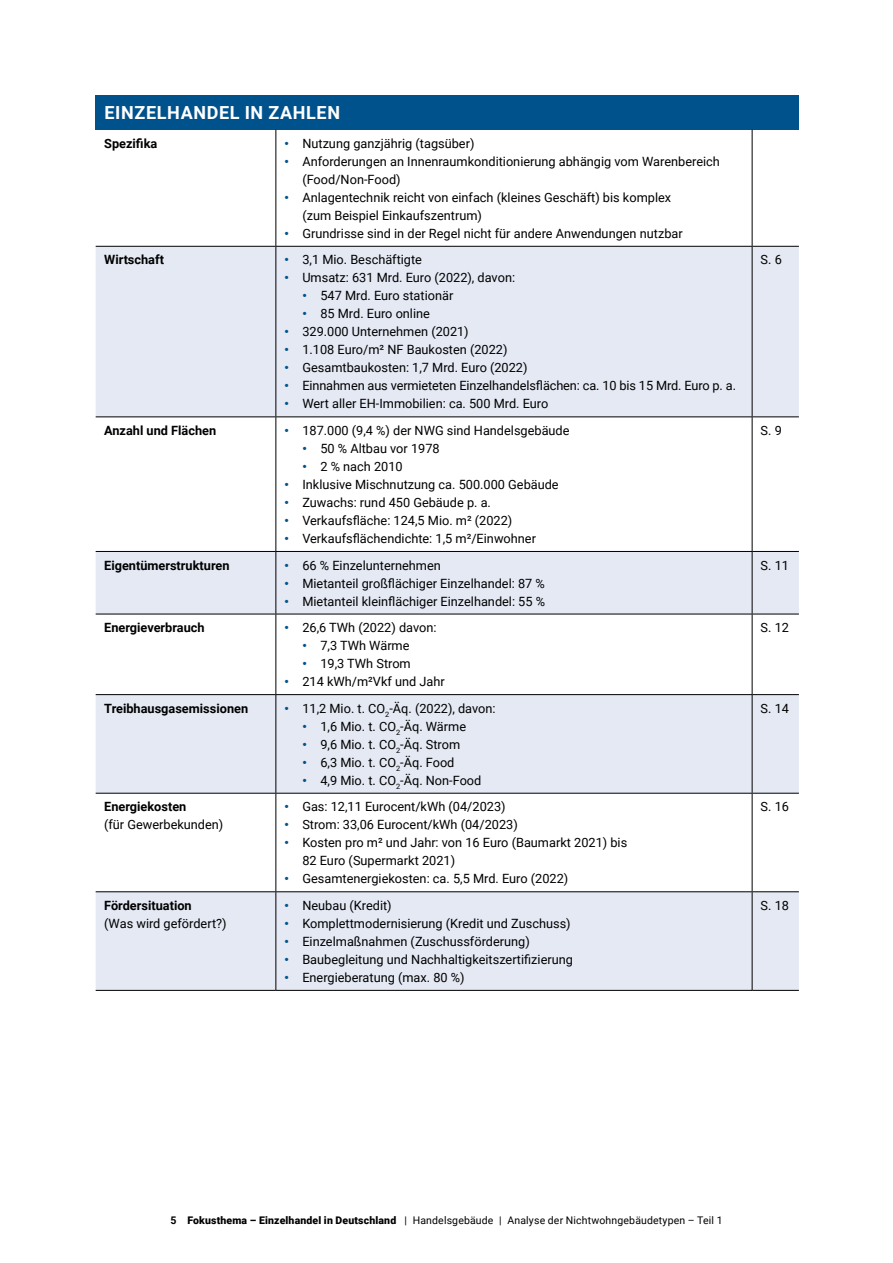
<style>
.page{position:relative;width:893px;height:1263px;background:#fff}
.page>*{position:absolute;margin:0;border:0;box-sizing:border-box;transform-origin:0 0}
.Links_P_Link_URL_Ruecktitel{font:700 18px "Roboto";letter-spacing:.035em;color:#fff}
.Links_P_Link_URL_Ruecktitel-2{font:12.75px/18px "Roboto";color:#000}
.Links_P_Link_URL_Ruecktitel-3{font:700 12.75px "Roboto";color:#000}
.t1{font:10.5px "Roboto";letter-spacing:.015em;color:#000}
.s1{font-family:"Arial";color:#00528d}
.s2{font-weight:700}
.s3{font-weight:900}
</style>
<div class="page">
<div style="left:96px;top:96px;width:703px;height:34px;background:#00528d"></div>
<svg style="left:96px;top:247px;width:703px;height:743px;fill:#e4e9f4"></svg>
<hr style="left:275px;top:130px;width:1px;height:116px;background:#000">
<hr style="left:752px;top:130px;width:1px;height:116px;background:#000">
<hr style="left:96px;top:246px;width:180px;height:1px;background:#000">
<hr style="left:276px;top:246px;width:476px;height:1px;background:#000">
<hr style="left:275px;top:247px;width:1px;height:169px;background:#000">
<hr style="left:752px;top:246px;width:47px;height:1px;background:#000">
<hr style="left:752px;top:247px;width:1px;height:169px;background:#000">
<hr style="left:96px;top:416px;width:180px;height:1px;background:#000">
<hr style="left:276px;top:416px;width:476px;height:1px;background:#000">
<hr style="left:275px;top:417px;width:1px;height:134px;background:#000">
<hr style="left:752px;top:416px;width:47px;height:1px;background:#000">
<hr style="left:752px;top:417px;width:1px;height:134px;background:#000">
<hr style="left:275px;top:614px;width:1px;height:80px;background:#000">
<hr style="left:752px;top:614px;width:1px;height:80px;background:#000">
<hr style="left:275px;top:793px;width:1px;height:98px;background:#000">
<hr style="left:752px;top:793px;width:1px;height:98px;background:#000">
<hr style="left:96px;top:551px;width:180px;height:1px;background:#000">
<hr style="left:276px;top:551px;width:476px;height:1px;background:#000">
<hr style="left:752px;top:551px;width:47px;height:1px;background:#000">
<hr style="left:275px;top:552px;width:1px;height:62px;background:#000">
<hr style="left:752px;top:552px;width:1px;height:62px;background:#000">
<hr style="left:96px;top:614px;width:180px;height:1px;background:#000">
<hr style="left:276px;top:614px;width:476px;height:1px;background:#000">
<hr style="left:752px;top:614px;width:47px;height:1px;background:#000">
<hr style="left:96px;top:694px;width:180px;height:1px;background:#000">
<hr style="left:276px;top:694px;width:476px;height:1px;background:#000">
<hr style="left:752px;top:694px;width:47px;height:1px;background:#000">
<hr style="left:275px;top:695px;width:1px;height:98px;background:#000">
<hr style="left:752px;top:695px;width:1px;height:98px;background:#000">
<hr style="left:96px;top:793px;width:180px;height:1px;background:#000">
<hr style="left:276px;top:793px;width:476px;height:1px;background:#000">
<hr style="left:752px;top:793px;width:47px;height:1px;background:#000">
<hr style="left:96px;top:891px;width:180px;height:1px;background:#000">
<hr style="left:276px;top:891px;width:476px;height:1px;background:#000">
<hr style="left:752px;top:891px;width:47px;height:1px;background:#000">
<hr style="left:275px;top:892px;width:1px;height:98px;background:#000">
<hr style="left:752px;top:892px;width:1px;height:98px;background:#000">
<hr style="left:96px;top:990px;width:180px;height:1px;background:#000">
<hr style="left:276px;top:990px;width:476px;height:1px;background:#000">
<hr style="left:752px;top:990px;width:47px;height:1px;background:#000">
<p class="Links_P_Link_URL_Ruecktitel" style="left:104px;top:100px;width:237px">EINZELHANDEL IN ZAHLEN</p>
<p class="Links_P_Link_URL_Ruecktitel-3" style="left:104px;top:134px;width:55px">Spezifika</p>
<p class="Links_P_Link_URL_Ruecktitel-2" style="left:284px;top:134px;width:192px"><span class="s1">•</span> Nutzung ganzjährig (tagsüber)</p>
<p class="Links_P_Link_URL_Ruecktitel-2" style="left:302px;top:152px;width:419px;text-indent:-18px"><span class="s1">•</span> Anforderungen an Innenraumkonditionierung abhängig vom Warenbereich (Food/Non-Food)</p>
<p class="Links_P_Link_URL_Ruecktitel-2" style="left:302px;top:188px;width:370px;text-indent:-18px"><span class="s1">•</span> Anlagentechnik reicht von einfach (kleines Geschäft) bis komplex (zum Beispiel Einkaufszentrum)</p>
<p class="Links_P_Link_URL_Ruecktitel-2" style="left:284px;top:224px;width:400px"><span class="s1">•</span> Grundrisse sind in der Regel nicht für andere Anwendungen nutzbar</p>
<p class="Links_P_Link_URL_Ruecktitel-3" style="left:104px;top:251px;width:61px">Wirtschaft</p>
<p class="Links_P_Link_URL_Ruecktitel-2" style="left:284px;top:250px;width:139px"><span class="s1">•</span> 3,1 Mio. Beschäftigte</p>
<p class="Links_P_Link_URL_Ruecktitel-2" style="left:284px;top:268px;width:232px"><span class="s1">•</span> Umsatz: 631 Mrd. Euro (2022), davon:</p>
<p class="Links_P_Link_URL_Ruecktitel-2" style="left:302px;top:286px;width:152px"><span class="s1">•</span> 547 Mrd. Euro stationär</p>
<p class="Links_P_Link_URL_Ruecktitel-2" style="left:302px;top:304px;width:129px"><span class="s1">•</span> 85 Mrd. Euro online</p>
<p class="Links_P_Link_URL_Ruecktitel-2" style="left:284px;top:322px;width:186px"><span class="s1">•</span> 329.000 Unternehmen (2021)</p>
<p class="Links_P_Link_URL_Ruecktitel-2" style="left:284px;top:340px;width:225px"><span class="s1">•</span> 1.108 Euro/m² NF Baukosten (2022)</p>
<p class="Links_P_Link_URL_Ruecktitel-2" style="left:284px;top:358px;width:245px"><span class="s1">•</span> Gesamtbaukosten: 1,7 Mrd. Euro (2022)</p>
<p class="Links_P_Link_URL_Ruecktitel-2" style="left:284px;top:376px;width:453px"><span class="s1">•</span> Einnahmen aus vermieteten Einzelhandelsflächen: ca. 10 bis 15 Mrd. Euro p. a.</p>
<p class="Links_P_Link_URL_Ruecktitel-2" style="left:284px;top:394px;width:265px"><span class="s1">•</span> Wert aller EH-Immobilien: ca. 500 Mrd. Euro</p>
<p class="Links_P_Link_URL_Ruecktitel-3" style="left:104px;top:421px;width:114px">Anzahl und Flächen</p>
<p class="Links_P_Link_URL_Ruecktitel-2" style="left:284px;top:421px;width:287px"><span class="s1">•</span> 187.000 (9,4 %) der NWG sind Handelsgebäude</p>
<p class="Links_P_Link_URL_Ruecktitel-2" style="left:302px;top:439px;width:139px"><span class="s1">•</span> 50 % Altbau vor 1978</p>
<p class="Links_P_Link_URL_Ruecktitel-2" style="left:302px;top:457px;width:102px"><span class="s1">•</span> 2 % nach 2010</p>
<p class="Links_P_Link_URL_Ruecktitel-2" style="left:284px;top:475px;width:276px"><span class="s1">•</span> Inklusive Mischnutzung ca. 500.000 Gebäude</p>
<p class="Links_P_Link_URL_Ruecktitel-2" style="left:284px;top:493px;width:208px"><span class="s1">•</span> Zuwachs: rund 450 Gebäude p. a.</p>
<p class="Links_P_Link_URL_Ruecktitel-2" style="left:284px;top:511px;width:229px"><span class="s1">•</span> Verkaufsfläche: 124,5 Mio. m² (2022)</p>
<p class="Links_P_Link_URL_Ruecktitel-2" style="left:284px;top:529px;width:253px"><span class="s1">•</span> Verkaufsflächendichte: 1,5 m²/Einwohner</p>
<p class="Links_P_Link_URL_Ruecktitel-3" style="left:104px;top:556px;width:127px">Eigentümerstrukturen</p>
<p class="Links_P_Link_URL_Ruecktitel-2" style="left:284px;top:555px;width:158px"><span class="s1">•</span> 66 % Einzelunternehmen</p>
<p class="Links_P_Link_URL_Ruecktitel-2" style="left:284px;top:573px;width:262px"><span class="s1">•</span> Mietanteil großflächiger Einzelhandel: 87 %</p>
<p class="Links_P_Link_URL_Ruecktitel-2" style="left:284px;top:591px;width:262px"><span class="s1">•</span> Mietanteil kleinflächiger Einzelhandel: 55 %</p>
<p class="Links_P_Link_URL_Ruecktitel-3" style="left:104px;top:619px;width:102px">Energieverbrauch</p>
<p class="Links_P_Link_URL_Ruecktitel-2" style="left:284px;top:618px;width:154px"><span class="s1">•</span> 26,6 TWh (2022) davon:</p>
<p class="Links_P_Link_URL_Ruecktitel-2" style="left:302px;top:636px;width:109px"><span class="s1">•</span> 7,3 TWh Wärme</p>
<p class="Links_P_Link_URL_Ruecktitel-2" style="left:302px;top:654px;width:110px"><span class="s1">•</span> 19,3 TWh Strom</p>
<p class="Links_P_Link_URL_Ruecktitel-2" style="left:284px;top:672px;width:162px"><span class="s1">•</span> 214 kWh/m²Vkf und Jahr</p>
<p class="Links_P_Link_URL_Ruecktitel-3" style="left:104px;top:699px;width:145px">Treibhausgasemissionen</p>
<p class="Links_P_Link_URL_Ruecktitel-2" style="left:284px;top:699px;width:213px"><span class="s1">•</span> 11,2 Mio. t. CO<sub>2</sub>-Äq. (2022), davon:</p>
<p class="Links_P_Link_URL_Ruecktitel-2" style="left:302px;top:717px;width:165px"><span class="s1">•</span> 1,6 Mio. t. CO<sub>2</sub>-Äq. Wärme</p>
<p class="Links_P_Link_URL_Ruecktitel-2" style="left:302px;top:735px;width:159px"><span class="s1">•</span> 9,6 Mio. t. CO<sub>2</sub>-Äq. Strom</p>
<p class="Links_P_Link_URL_Ruecktitel-2" style="left:302px;top:753px;width:154px"><span class="s1">•</span> 6,3 Mio. t. CO<sub>2</sub>-Äq. Food</p>
<p class="Links_P_Link_URL_Ruecktitel-2" style="left:302px;top:771px;width:181px"><span class="s1">•</span> 4,9 Mio. t. CO<sub>2</sub>-Äq. Non-Food</p>
<p class="Links_P_Link_URL_Ruecktitel-3" style="left:104px;top:798px;width:84px">Energiekosten</p>
<p class="Links_P_Link_URL_Ruecktitel-2" style="left:104px;top:815px;width:121px">(für Gewerbekunden)</p>
<p class="Links_P_Link_URL_Ruecktitel-3" style="left:104px;top:896px;width:89px">Fördersituation</p>
<p class="Links_P_Link_URL_Ruecktitel-2" style="left:104px;top:914px;width:124px">(Was wird gefördert?)</p>
<p class="Links_P_Link_URL_Ruecktitel-2" style="left:284px;top:797px;width:223px"><span class="s1">•</span> Gas: 12,11 Eurocent/kWh (04/2023)</p>
<p class="Links_P_Link_URL_Ruecktitel-2" style="left:284px;top:815px;width:235px"><span class="s1">•</span> Strom: 33,06 Eurocent/kWh (04/2023)</p>
<p class="Links_P_Link_URL_Ruecktitel-2" style="left:302px;top:833px;width:326px;text-indent:-18px"><span class="s1">•</span> Kosten pro m² und Jahr: von 16 Euro (Baumarkt 2021) bis<br>82 Euro (Supermarkt 2021)</p>
<p class="Links_P_Link_URL_Ruecktitel-2" style="left:284px;top:869px;width:285px"><span class="s1">•</span> Gesamtenergiekosten: ca. 5,5 Mrd. Euro (2022)</p>
<p class="Links_P_Link_URL_Ruecktitel-2" style="left:284px;top:896px;width:109px"><span class="s1">•</span> Neubau (Kredit)</p>
<p class="Links_P_Link_URL_Ruecktitel-2" style="left:284px;top:914px;width:288px"><span class="s1">•</span> Komplettmodernisierung (Kredit und Zuschuss)</p>
<p class="Links_P_Link_URL_Ruecktitel-2" style="left:284px;top:932px;width:247px"><span class="s1">•</span> Einzelmaßnahmen (Zuschussförderung)</p>
<p class="Links_P_Link_URL_Ruecktitel-2" style="left:284px;top:950px;width:290px"><span class="s1">•</span> Baubegleitung und Nachhaltigkeitszertifizierung</p>
<p class="Links_P_Link_URL_Ruecktitel-2" style="left:284px;top:968px;width:182px"><span class="s1">•</span> Energieberatung (max. 80 %)</p>
<p class="Links_P_Link_URL_Ruecktitel-2" style="left:761px;top:250px;width:23px">S. 6</p>
<p class="Links_P_Link_URL_Ruecktitel-2" style="left:761px;top:421px;width:23px">S. 9</p>
<p class="Links_P_Link_URL_Ruecktitel-2" style="left:761px;top:555px;width:30px">S. 11</p>
<p class="Links_P_Link_URL_Ruecktitel-2" style="left:761px;top:618px;width:30px">S. 12</p>
<p class="Links_P_Link_URL_Ruecktitel-2" style="left:761px;top:699px;width:30px">S. 14</p>
<p class="Links_P_Link_URL_Ruecktitel-2" style="left:761px;top:797px;width:30px">S. 16</p>
<p class="Links_P_Link_URL_Ruecktitel-2" style="left:761px;top:896px;width:30px">S. 18</p>
<p class="t1" style="left:170px;top:1213px;width:554px"><span class="s2">5</span> <span class="s3">Fokusthema – Einzelhandel in Deutschland</span> | Handelsgebäude | Analyse der Nichtwohngebäudetypen – Teil 1</p>
</div>
